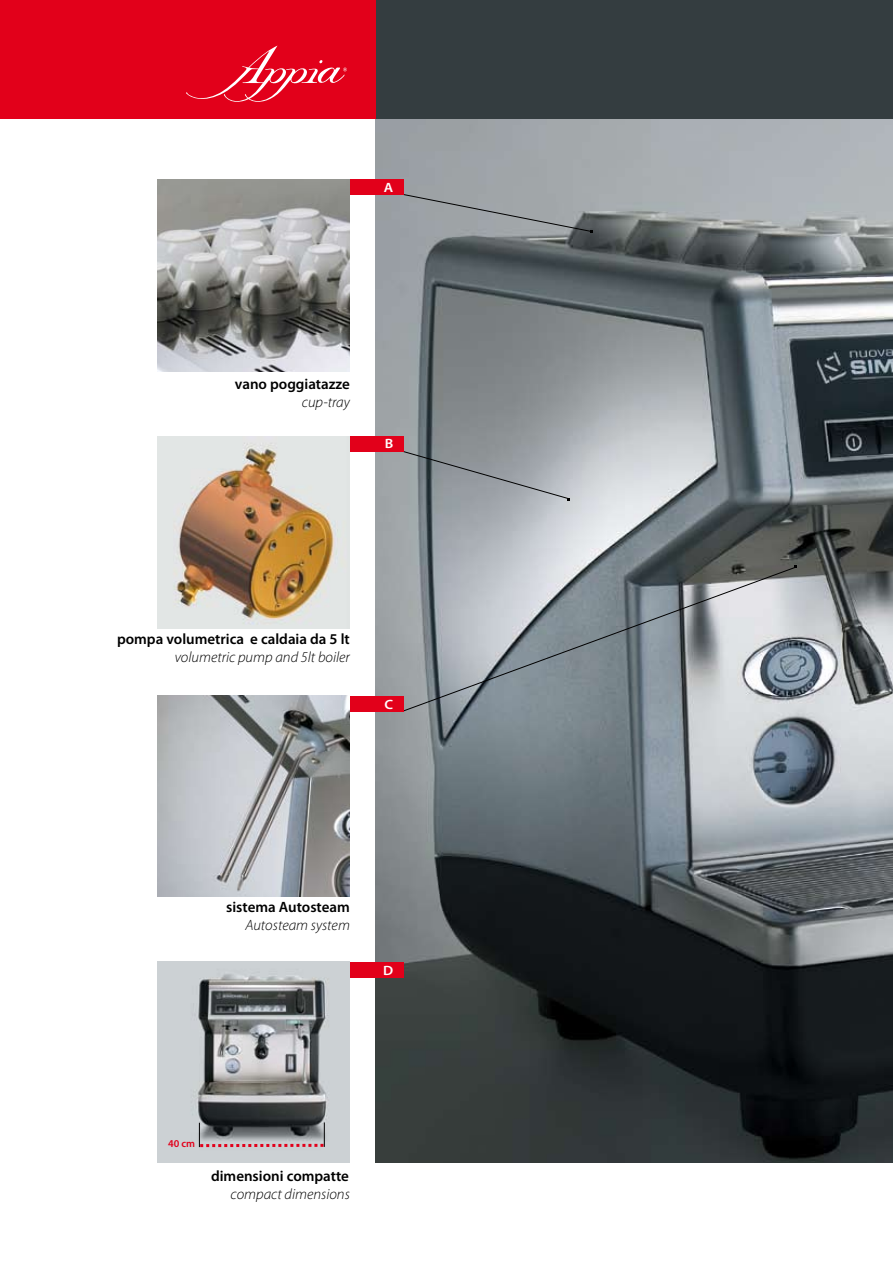
<style>
.page{position:relative;width:893px;height:1263px;background:#fff}
.page>*{position:absolute;margin:0;border:0;box-sizing:border-box;transform-origin:0 0}
.t1{font:600 15px "Myriad Pro";color:#000}
.t2{font:italic 300 15px "Myriad Pro";color:#000}
.t3{font:600 13.5px "Myriad Pro";color:#fff;scale:1.1 1}
.t4{font:600 10.5px "Myriad Pro";color:#e2001a}
</style>
<div class="page">
<img style="left:376px;top:118px;width:517px;height:1044px">
<svg style="left:402px;top:566px;width:395px;height:146px;background:#969ea4"></svg>
<div style="left:349px;top:696px;width:55px;height:15px;background:#e2001a"></div>
<div style="left:376px;top:0;width:517px;height:118px;background:#343d40"></div>
<div style="left:0;top:0;width:376px;height:118px;background:#e2001a"></div>
<svg style="left:186px;top:46px;width:161px;height:56px"></svg>
<div style="left:349px;top:180px;width:55px;height:15px;background:#e2001a"></div>
<div style="left:349px;top:436px;width:55px;height:16px;background:#e2001a"></div>
<div style="left:349px;top:962px;width:55px;height:15px;background:#e2001a"></div>
<svg style="left:400px;top:193px;width:193px;height:40px;background:#989da0"></svg>
<svg style="left:401px;top:450px;width:169px;height:50px;background:#949a9f"></svg>
<img style="left:158px;top:179px;width:192px;height:192px">
<img style="left:158px;top:436px;width:192px;height:192px">
<img style="left:158px;top:696px;width:192px;height:200px">
<img style="left:158px;top:962px;width:192px;height:200px">
<svg style="left:199px;top:1122px;width:126px;height:25px;background:#7b7176"></svg>
<p class="t3" style="left:384px;top:179px;width:10px">A</p>
<p class="t1" style="left:235px;top:374px;width:117px">vano poggiatazze</p>
<p class="t2" style="left:302px;top:393px;width:50px">cup-tray</p>
<p class="t3" style="left:385px;top:435px;width:9px">B</p>
<p class="t1" style="left:117px;top:629px;width:234px">pompa volumetrica e caldaia da 5 lt</p>
<p class="t2" style="left:175px;top:648px;width:177px">volumetric pump and 5lt boiler</p>
<p class="t3" style="left:385px;top:696px;width:9px">C</p>
<p class="t1" style="left:226px;top:897px;width:125px">sistema Autosteam</p>
<p class="t2" style="left:245px;top:916px;width:106px">Autosteam system</p>
<p class="t3" style="left:383px;top:962px;width:11px">D</p>
<p class="t4" style="left:168px;top:1137px;width:29px">40 cm</p>
<p class="t1" style="left:211px;top:1166px;width:139px">dimensioni compatte</p>
<p class="t2" style="left:231px;top:1185px;width:121px">compact dimensions</p>
</div>
